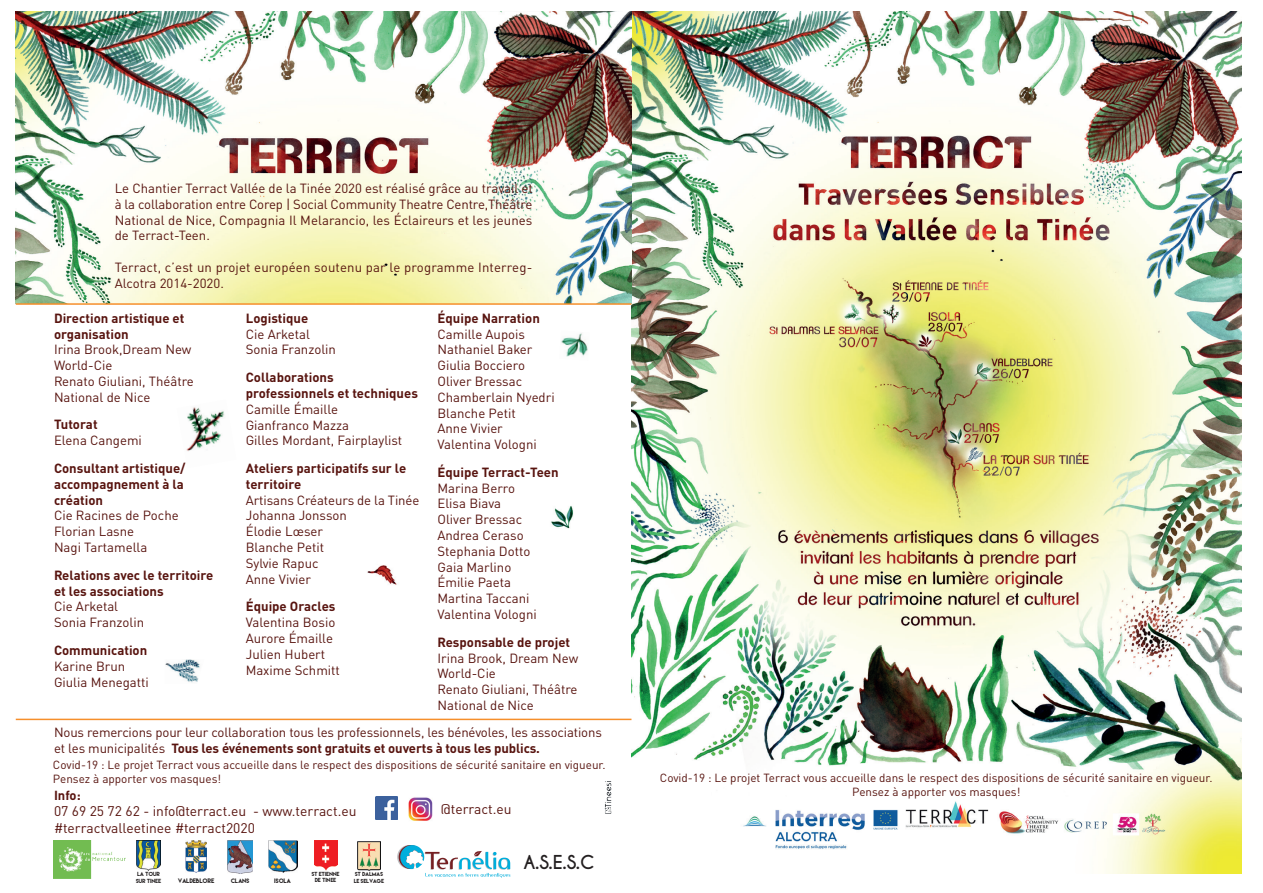
<style>
.page{position:relative;width:1263px;height:893px;background:#fff}
.page>*{position:absolute;margin:0;border:0;box-sizing:border-box;transform-origin:0 0}
.t1{font:700 18px "Caviar Dreams";color:#231f20}
.t2{font:13.8px/16.6px "DIN Pro";color:#58140f}
.t3{font:13.2px/15.8px "DIN Pro";color:#58140f}
.t4{font:700 13.2px/15.8px "DIN Pro";color:#58140f}
.t5{font:700 12.9px "DIN Pro";color:#58140f}
.t6{font:11.7px/14.1px "DIN Pro";color:#58140f;text-align:center}
.t7{font:5.7px "Lemon Milk";color:#231f20}
.t8{font:5.25px/6.3px "Lemon Milk";color:#231f20}
.s1{font-weight:700}
</style>
<div class="page">
<img style="left:631px;top:11px;width:610px;height:862px">
<img style="left:16px;top:11px;width:615px;height:292px">
<img style="left:561px;top:333px;width:27px;height:24px">
<img style="left:186px;top:407px;width:39px;height:44px">
<img style="left:551px;top:506px;width:22px;height:23px">
<img style="left:165px;top:659px;width:35px;height:24px">
<img style="left:367px;top:565px;width:30px;height:20px">
<img style="left:604px;top:783px;width:7px;height:30px">
<img style="left:375px;top:797px;width:23px;height:22px">
<img style="left:408px;top:797px;width:25px;height:24px">
<hr style="left:16px;top:303px;width:615px;height:2px;background:#f68f2b">
<hr style="left:16px;top:719px;width:615px;height:1px;background:#f68f2b">
<img style="left:137px;top:841px;width:24px;height:29px">
<img style="left:186px;top:841px;width:21px;height:32px">
<img style="left:228px;top:841px;width:25px;height:32px">
<img style="left:269px;top:841px;width:28px;height:31px">
<svg style="left:314px;top:841px;width:23px;height:25px"></svg>
<img style="left:315px;top:866px;width:21px;height:4px">
<img style="left:357px;top:841px;width:24px;height:29px">
<img style="left:53px;top:841px;width:72px;height:38px">
<svg style="left:397px;top:845px;width:24px;height:24px"></svg>
<div style="left:399px;top:845px;width:24px;height:24px;background:#762023;border-radius:50%"></div>
<svg style="left:400px;top:845px;width:110px;height:33px"></svg>
<p class="t3" style="left:115px;top:179px;width:419px;text-align:justify">Le Chantier Terract Vallée de la Tinée 2020 est réalisé grâce au travail et à la collaboration entre Corep | Social Community Theatre Centre,Théâtre National de Nice, Compagnia Il Melarancio, les Éclaireurs et les jeunes de Terract-Teen.</p>
<p class="t3" style="left:115px;top:258px;width:419px">Terract, c’est un projet européen soutenu par le programme Interreg-<br>Alcotra 2014-2020.</p>
<p class="t4" style="left:54px;top:308px;width:132px">Direction artistique et organisation</p>
<p class="t3" style="left:54px;top:340px;width:141px">Irina Brook,Dream New<br>World-Cie<br>Renato Giuliani, Théâtre<br>National de Nice</p>
<p class="t4" style="left:54px;top:415px;width:45px">Tutorat</p>
<p class="t3" style="left:54px;top:431px;width:89px">Elena Cangemi</p>
<p class="t4" style="left:54px;top:459px;width:133px">Consultant artistique/ accompagnement à la création</p>
<p class="t3" style="left:54px;top:506px;width:126px">Cie Racines de Poche<br>Florian Lasne<br>Nagi Tartamella</p>
<p class="t4" style="left:54px;top:566px;width:161px">Relations avec le territoire et les associations</p>
<p class="t3" style="left:54px;top:597px;width:92px">Cie Arketal<br>Sonia Franzolin</p>
<p class="t4" style="left:54px;top:641px;width:95px">Communication</p>
<p class="t3" style="left:54px;top:657px;width:96px">Karine Brun<br>Giulia Menegatti</p>
<p class="t4" style="left:437px;top:308px;width:104px">Équipe Narration</p>
<p class="t3" style="left:437px;top:325px;width:119px">Camille Aupois<br>Nathaniel Baker<br>Giulia Bocciero<br>Oliver Bressac<br>Chamberlain Nyedri<br>Blanche Petit<br>Anne Vivier<br>Valentina Vologni</p>
<p class="t4" style="left:437px;top:463px;width:123px">Équipe Terract-Teen</p>
<p class="t3" style="left:437px;top:479px;width:101px">Marina Berro<br>Elisa Biava<br>Oliver Bressac<br>Andrea Ceraso<br>Stephania Dotto<br>Gaia Marlino<br>Émilie Paeta<br>Martina Taccani<br>Valentina Vologni</p>
<p class="t4" style="left:437px;top:633px;width:134px">Responsable de projet</p>
<p class="t3" style="left:437px;top:649px;width:142px">Irina Brook, Dream New<br>World-Cie<br>Renato Giuliani, Théâtre<br>National de Nice</p>
<p class="t3" style="left:54px;top:723px;width:549px">Nous remercions pour leur collaboration tous les professionnels, les bénévoles, les associations et les municipalités <span class="s1">Tous les événements sont gratuits et ouverts à tous les publics.</span></p>
<p class="t5" style="left:54px;top:784px;width:28px">Info:</p>
<p class="t2" style="left:54px;top:801px;width:304px">07 69 25 72 62 - info@terract.eu - www.terract.eu #terractvalleetinee #terract2020</p>
<p class="t2" style="left:441px;top:799px;width:72px">@terract.eu</p>
<p class="t4" style="left:246px;top:308px;width:64px">Logistique</p>
<p class="t3" style="left:246px;top:325px;width:92px">Cie Arketal<br>Sonia Franzolin</p>
<p class="t4" style="left:246px;top:368px;width:174px">Collaborations professionnels et techniques</p>
<p class="t3" style="left:246px;top:400px;width:158px">Camille Émaille<br>Gianfranco Mazza<br>Gilles Mordant, Fairplaylist</p>
<p class="t4" style="left:246px;top:459px;width:162px">Ateliers participatifs sur le territoire</p>
<p class="t3" style="left:246px;top:491px;width:175px">Artisans Créateurs de la Tinée<br>Johanna Jonsson<br>Élodie Lœser<br>Blanche Petit<br>Sylvie Rapuc<br>Anne Vivier</p>
<p class="t4" style="left:246px;top:597px;width:91px">Équipe Oracles</p>
<p class="t3" style="left:246px;top:613px;width:96px">Valentina Bosio<br>Aurore Émaille<br>Julien Hubert<br>Maxime Schmitt</p>
<p class="t6" style="left:53px;top:756px;width:554px;text-align:left">Covid-19 : Le projet Terract vous accueille dans le respect des dispositions de sécurité sanitaire en vigueur.<br>Pensez à apporter vos masques!</p>
<p class="t8" style="left:136px;top:871px;width:27px">LA TOUR<br>SUR TINEE</p>
<p class="t7" style="left:178px;top:877px;width:38px">VALDEBLORE</p>
<p class="t7" style="left:231px;top:877px;width:20px">CLANS</p>
<p class="t7" style="left:275px;top:877px;width:18px">ISOLA</p>
<p class="t8" style="left:312px;top:871px;width:30px;text-align:center">ST ETIENNE<br>DE TINEE</p>
<p class="t8" style="left:354px;top:871px;width:32px">ST DALMAS<br>LE SELVAGE</p>
<h1 class="t1" style="left:523px;top:851px;width:73px">A.S.E.S.C</h1>
<p class="t6" style="left:660px;top:770px;width:554px">Covid-19 : Le projet Terract vous accueille dans le respect des dispositions de sécurité sanitaire en vigueur.<br>Pensez à apporter vos masques!</p>
</div>
